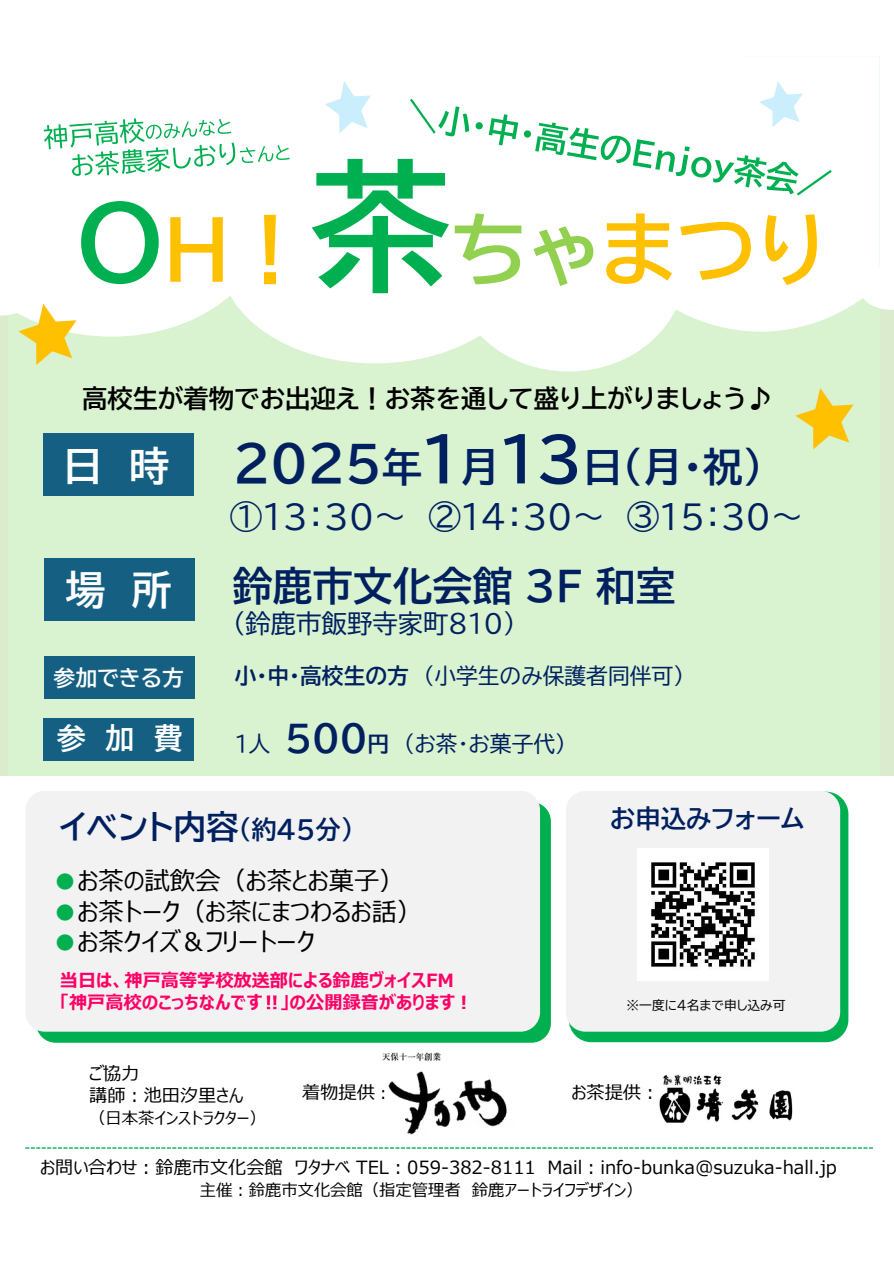
<style>
.page{position:relative;width:894px;height:1263px;background:#fff}
.page>*{position:absolute;margin:0;border:0;box-sizing:border-box;transform-origin:0 0}
.t1{font:79.65px "BIZ UDP Gothic Bold";color:#ffc000}
.t2{font:39.9px "BIZ UDP Gothic Bold";color:#002060}
.t3{font:39.9px "BIZ UDP Gothic Bold";color:#fff}
.t4{font:32.55px "BIZ UDP Gothic";color:#002060}
.t5{font:32.55px "BIZ UDP Gothic Bold";color:#002060}
.t6{font:29.1px "BIZ UDP Gothic Bold";color:#fff}
.t7{font:25.35px "Meiryo UI";color:#000}
.t8{font:25.35px "BIZ UDP Gothic Bold";color:#000}
.t9{font:25.35px "BIZ UDP Gothic";color:#002060}
.t10{font:25.35px "BIZ UDP Gothic Bold";color:#002060}
.t11{font:21.75px "BIZ UDP Gothic";color:#002060}
.t12{font:21.75px "BIZ UDP Gothic Bold";color:#fff}
.t13{font:18.15px/21.8px "Meiryo UI";color:#000}
.t14{font:700 18.15px/21.8px "Meiryo UI";color:#f06}
.t15{font:16.35px "Meiryo UI";color:#000}
.t16{font:12.75px "BIZ UDP Gothic";color:#000}
.s1{font-size:97.8px;color:#00b050}
.s2{font-size:141.45px;color:#00b050}
.s3{color:#92d050}
.s4{font-size:48.9px}
.s5{font-size:59.85px}
.s6{font-family:"BIZ UDP Gothic Bold"}
.s7{font-family:"BIZ UDP Gothic Bold";font-size:36.3px}
.s8{font-size:25.35px}
.s9{color:#00b050}
.s10{font-size:16.35px}
</style>
<div class="page">
<div style="left:0;top:284px;width:893px;height:492px;background:#daebce"></div>
<div style="left:9px;top:56px;width:870px;height:720px;background:#d9f2d0"></div>
<div style="left:435px;top:56px;width:128px;height:25px;background:#fff"></div>
<div style="left:221px;top:156px;width:307px;height:207px;background:#fff;border-radius:50%"></div>
<div style="left:268px;top:56px;width:167px;height:129px;background:#fff"></div>
<div style="left:9px;top:176px;width:259px;height:161px;background:#fff"></div>
<div style="left:452px;top:164px;width:233px;height:207px;background:#fff;border-radius:50%"></div>
<div style="left:36px;top:802px;width:514px;height:241px;background:#00b050;border-radius:19px"></div>
<svg style="left:571px;top:794px;width:274px;height:245px;background:#23b967"></svg>
<div style="left:568px;top:792px;width:280px;height:250px;border:5px solid #00b050;border-radius:20px"></div>
<svg style="left:563px;top:56px;width:316px;height:300px;fill:#fff"></svg>
<svg style="left:9px;top:56px;width:280px;height:120px;background:#ebf8f1"></svg>
<div style="left:43px;top:433px;width:150px;height:63px;background:#156082"></div>
<div style="left:44px;top:558px;width:150px;height:63px;background:#156082"></div>
<div style="left:25px;top:791px;width:515px;height:241px;background:#f2f2f2;border-radius:19px"></div>
<div style="left:565px;top:791px;width:274px;height:241px;background:#f2f2f2;border-radius:19px"></div>
<img style="left:637px;top:849px;width:131px;height:131px">
<img style="left:266px;top:995px;width:11px;height:15px">
<div style="left:44px;top:657px;width:150px;height:42px;background:#156082"></div>
<div style="left:43px;top:718px;width:150px;height:42px;background:#156082"></div>
<svg style="left:25px;top:1147px;width:848px;height:2px;background:#7cd6a4"></svg>
<svg style="left:795px;top:388px;width:58px;height:61px"></svg>
<svg style="left:410px;top:81px;width:421px;height:115px;background:#e9f8f1"></svg>
<svg style="left:325px;top:81px;width:45px;height:53px;background:#e9f7fd"></svg>
<img style="left:659px;top:1074px;width:133px;height:48px">
<img style="left:372px;top:1042px;width:144px;height:93px">
<svg style="left:0;top:270px;width:76px;height:95px"></svg>
<svg style="left:858px;top:264px;width:35px;height:46px"></svg>
<h1 class="t1" style="left:77px;top:210px;width:752px"><span class="s1">O</span>H！<span class="s2">茶</span><span class="s3">ちゃ</span>まつり</h1>
<h3 class="t8" style="left:82px;top:385px;width:691px">高校生が着物でお出迎え！お茶を通して盛り上がりましょう♪</h3>
<h2 class="t3" style="left:63px;top:445px;width:108px">日 時</h2>
<h2 class="t2" style="left:233px;top:447px;width:531px"><span class="s4">2025</span>年<span class="s5">1</span>月<span class="s5">13</span>日（月・祝）</h2>
<h2 class="t3" style="left:65px;top:569px;width:108px">場 所</h2>
<p class="t12" style="left:54px;top:667px;width:132px">参加できる方</p>
<h3 class="t4" style="left:230px;top:500px;width:575px">①13：30～ ②14：30～ ③15：30～</h3>
<h2 class="t2" style="left:233px;top:565px;width:444px">鈴鹿市文化会館３F 和室</h2>
<h3 class="t9" style="left:233px;top:611px;width:284px">（鈴鹿市飯野寺家町810）</h3>
<p class="t11" style="left:235px;top:665px;width:451px"><span class="s6">小・中・高校生の方</span> （小学生のみ保護者同伴可）</p>
<h3 class="t6" style="left:57px;top:724px;width:127px">参加費</h3>
<p class="t11" style="left:235px;top:733px;width:333px">1人 <span class="s7">500</span><span class="s6">円</span> （お茶・お菓子代）</p>
<h3 class="t5" style="left:60px;top:811px;width:295px">イベント内容<span class="s8">（約45分）</span></h3>
<h3 class="t7" style="left:52px;top:863px;width:354px"><span class="s9">●</span>お茶の試飲会（お茶とお菓子）</h3>
<h3 class="t7" style="left:52px;top:894px;width:371px"><span class="s9">●</span>お茶トーク（お茶にまつわるお話）</h3>
<h3 class="t7" style="left:52px;top:924px;width:263px"><span class="s9">●</span>お茶クイズ＆フリートーク</h3>
<p class="t14" style="left:60px;top:968px;width:414px">当日は、神戸高等学校放送部による鈴鹿ヴォイスFM<br>「神戸高校のこっちなんです 」の公開録音があります！</p>
<h3 class="t10" style="left:609px;top:806px;width:195px">お申込みフォーム</h3>
<p class="t16" style="left:626px;top:998px;width:160px">※一度に4名まで申し込み可</p>
<p class="t13" style="left:89px;top:1061px;width:156px">ご協力<br>講師：池田汐里さん</p>
<p class="t15" style="left:89px;top:1106px;width:178px">（日本茶インストラクター）</p>
<p class="t13" style="left:302px;top:1080px;width:90px">着物提供<span class="s10">：</span></p>
<p class="t13" style="left:571px;top:1079px;width:89px">お茶提供：</p>
<p class="t13" style="left:40px;top:1155px;width:797px">お問い合わせ：鈴鹿市文化会館 ワタナベ TEL：059-382-8111 Mail：info-bunka@suzuka-hall.jp</p>
<p class="t15" style="left:200px;top:1179px;width:444px">主催：鈴鹿市文化会館（指定管理者 鈴鹿アートライフデザイン）</p>
</div>
